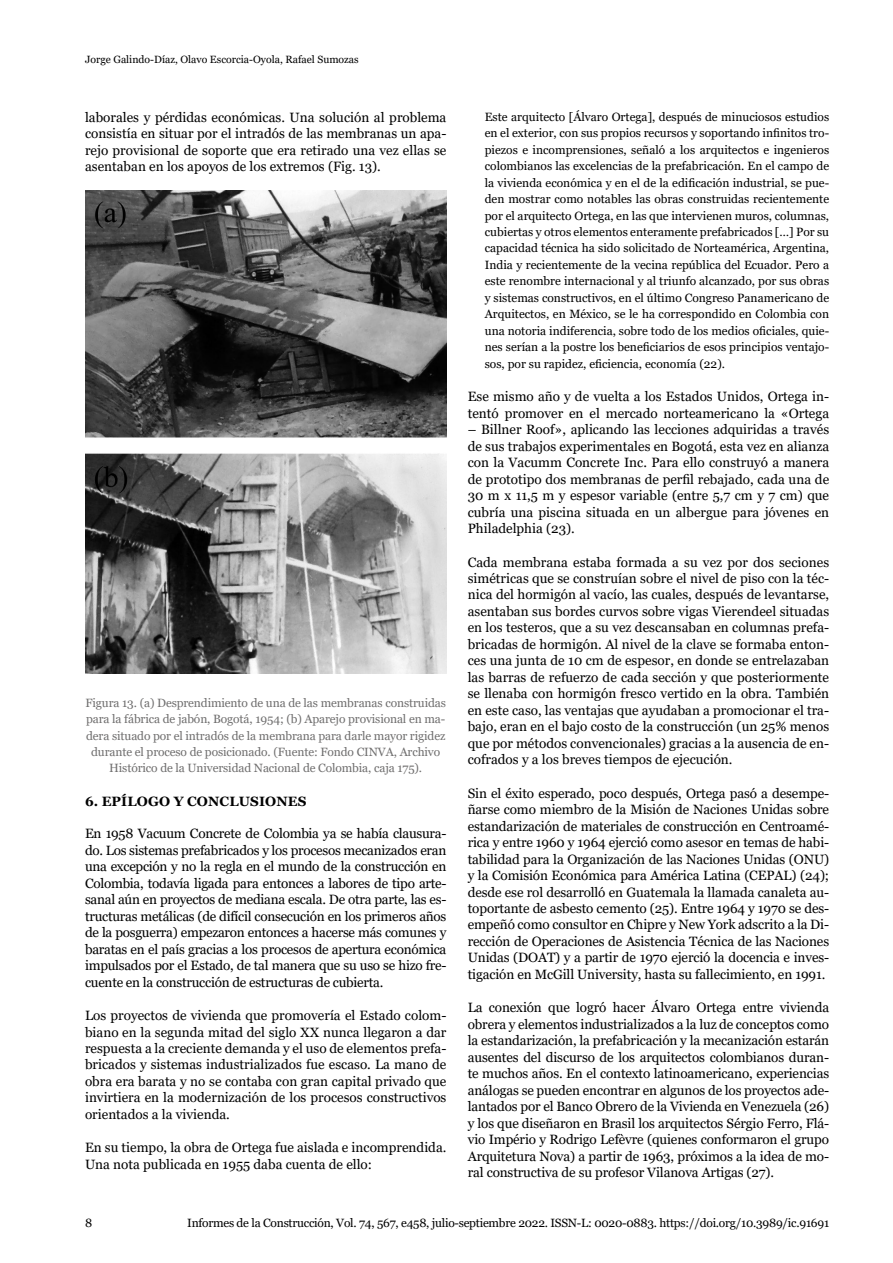
<style>
.page{position:relative;width:893px;height:1263px;background:#fff}
.page>*{position:absolute;margin:0;border:0;box-sizing:border-box;transform-origin:0 0}
.t1{font:13.5px/16.5px "Georgia";color:#000;text-align:justify}
.t2{font:700 13.5px "Georgia";letter-spacing:.01em;color:#000}
.t3{font:12px/16.5px "Georgia";letter-spacing:-.02em;color:#000;text-align:justify}
.t4{font:12px/16.5px "Georgia";letter-spacing:-.01em;color:#706f6f;text-align:center}
.t5{font:10.5px "Georgia";color:#000}
</style>
<div class="page">
<img style="left:85px;top:191px;width:361px;height:482px">
<p class="t5" style="left:85px;top:53px;width:275px">Jorge Galindo-Díaz, Olavo Escorcia-Oyola, Rafael Sumozas</p>
<p class="t1" style="left:85px;top:109px;width:363px">laborales y pérdidas económicas. Una solución al problema consistía en situar por el intradós de las membranas un apa&shy;rejo provisional de soporte que era retirado una vez ellas se asentaban en los apoyos de los extremos (Fig. 13).</p>
<p class="t4" style="left:86px;top:694px;width:362px">Figura 13. (a) Desprendimiento de una de las membranas construidas para la fábrica de jabón, Bogotá, 1954; (b) Aparejo provisional en ma&shy;dera situado por el intradós de la membrana para darle mayor rigidez durante el proceso de posicionado. (Fuente: Fondo CINVA, Archivo Histórico de la Universidad Nacional de Colombia, caja 175).</p>
<p class="t2" style="left:85px;top:792px;width:223px">6. EPÍLOGO Y CONCLUSIONES</p>
<p class="t1" style="left:85px;top:826px;width:363px">En 1958 Vacuum Concrete de Colombia ya se había clausura&shy;do. Los sistemas prefabricados y los procesos mecanizados eran una excepción y no la regla en el mundo de la construcción en Colombia, todavía ligada para entonces a labores de tipo arte&shy;sanal aún en proyectos de mediana escala. De otra parte, las es&shy;tructuras metálicas (de difícil consecución en los primeros años de la posguerra) empezaron entonces a hacerse más comunes y baratas en el país gracias a los procesos de apertura económica impulsados por el Estado, de tal manera que su uso se hizo fre&shy;cuente en la construcción de estructuras de cubierta.</p>
<p class="t1" style="left:85px;top:1007px;width:363px">Los proyectos de vivienda que promovería el Estado colom&shy;biano en la segunda mitad del siglo XX nunca llegaron a dar respuesta a la creciente demanda y el uso de elementos prefa&shy;bricados y sistemas industrializados fue escaso. La mano de obra era barata y no se contaba con gran capital privado que invirtiera en la modernización de los procesos constructivos orientados a la vivienda.</p>
<p class="t1" style="left:85px;top:1140px;width:363px">En su tiempo, la obra de Ortega fue aislada e incomprendida.<br>Una nota publicada en 1955 daba cuenta de ello:</p>
<p class="t3" style="left:485px;top:109px;width:346px">Este arquitecto [Álvaro Ortega], después de minuciosos estudios en el exterior, con sus propios recursos y soportando infinitos tro&shy;piezos e incomprensiones, señaló a los arquitectos e ingenieros colombianos las excelencias de la prefabricación. En el campo de la vivienda económica y en el de la edificación industrial, se pue&shy;den mostrar como notables las obras construidas recientemente por el arquitecto Ortega, en las que intervienen muros, columnas, cubiertas y otros elementos enteramente prefabricados […] Por su capacidad técnica ha sido solicitado de Norteamérica, Argentina, India y recientemente de la vecina república del Ecuador. Pero a este renombre internacional y al triunfo alcanzado, por sus obras y sistemas constructivos, en el último Congreso Panamericano de Arquitectos, en México, se le ha correspondido en Colombia con una notoria indiferencia, sobre todo de los medios oficiales, quie&shy;nes serían a la postre los beneficiarios de esos principios ventajo&shy;sos, por su rapidez, eficiencia, economía (22).</p>
<p class="t1" style="left:468px;top:389px;width:363px">Ese mismo año y de vuelta a los Estados Unidos, Ortega in&shy;tentó promover en el mercado norteamericano la «Ortega</p>
<p class="t1" style="left:468px;top:422px;width:363px">– Billner Roof», aplicando las lecciones adquiridas a través de sus trabajos experimentales en Bogotá, esta vez en alianza con la Vacumm Concrete Inc. Para ello construyó a manera de prototipo dos membranas de perfil rebajado, cada una de 30 m x 11,5 m y espesor variable (entre 5,7 cm y 7 cm) que cubría una piscina situada en un albergue para jóvenes en Philadelphia (23).</p>
<p class="t1" style="left:468px;top:554px;width:363px">Cada membrana estaba formada a su vez por dos seciones simétricas que se construían sobre el nivel de piso con la téc&shy;nica del hormigón al vacío, las cuales, después de levantarse, asentaban sus bordes curvos sobre vigas Vierendeel situadas en los testeros, que a su vez descansaban en columnas prefa&shy;bricadas de hormigón. Al nivel de la clave se formaba enton&shy;ces una junta de 10 cm de espesor, en donde se entrelazaban las barras de refuerzo de cada sección y que posteriormente se llenaba con hormigón fresco vertido en la obra. También en este caso, las ventajas que ayudaban a promocionar el tra&shy;bajo, eran en el bajo costo de la construcción (un 25% menos que por métodos convencionales) gracias a la ausencia de en&shy;cofrados y a los breves tiempos de ejecución.</p>
<p class="t1" style="left:468px;top:785px;width:363px">Sin el éxito esperado, poco después, Ortega pasó a desempe&shy;ñarse como miembro de la Misión de Naciones Unidas sobre estandarización de materiales de construcción en Centroamé&shy;rica y entre 1960 y 1964 ejerció como asesor en temas de habi&shy;tabilidad para la Organización de las Naciones Unidas (ONU) y la Comisión Económica para América Latina (CEPAL) (24); desde ese rol desarrolló en Guatemala la llamada canaleta au&shy;toportante de asbesto cemento (25). Entre 1964 y 1970 se des&shy;empeñó como consultor en Chipre y New York adscrito a la Di&shy;rección de Operaciones de Asistencia Técnica de las Naciones Unidas (DOAT) y a partir de 1970 ejerció la docencia e inves&shy;tigación en McGill University, hasta su fallecimiento, en 1991.</p>
<p class="t1" style="left:468px;top:1000px;width:363px">La conexión que logró hacer Álvaro Ortega entre vivienda obrera y elementos industrializados a la luz de conceptos como la estandarización, la prefabricación y la mecanización estarán ausentes del discurso de los arquitectos colombianos duran&shy;te muchos años. En el contexto latinoamericano, experiencias análogas se pueden encontrar en algunos de los proyectos ade&shy;lantados por el Banco Obrero de la Vivienda en Venezuela (26) y los que diseñaron en Brasil los arquitectos Sérgio Ferro, Flá&shy;vio Império y Rodrigo Lefèvre (quienes conformaron el grupo Arquitetura Nova) a partir de 1963, próximos a la idea de mo&shy;ral constructiva de su profesor Vilanova Artigas (27).</p>
<p class="t3" style="left:85px;top:1215px;width:9px">8</p>
<p class="t3" style="left:187px;top:1215px;width:643px">Informes de la Construcción, Vol. 74, 567, e458, julio-septiembre 2022. ISSN-L: 0020-0883. https://doi.org/10.3989/ic.91691</p>
</div>
